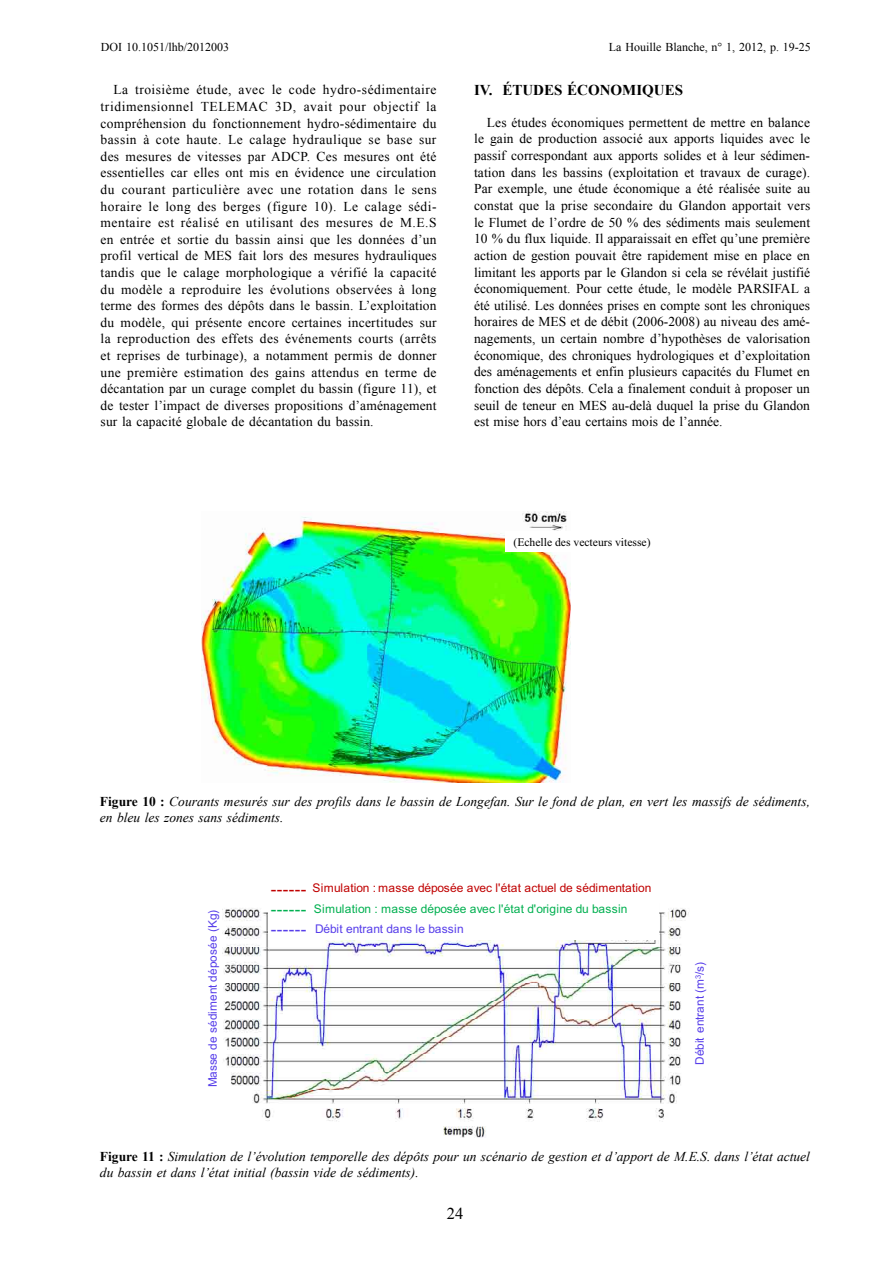
<style>
.page{position:relative;width:893px;height:1263px;background:#fff}
.page>*{position:absolute;margin:0;border:0;box-sizing:border-box;transform-origin:0 0}
.t1{font:16.8px "Arial";color:#c00000}
.t2{font:16.8px "Arial";color:#00b050}
.t3{font:16.8px "Arial";color:#573eea}
.t4{font:16.65px/21.8px "Arial";color:#000}
.t5{font:16.5px "Times New Roman";color:#000}
.t6{font:700 15px "Times New Roman";color:#000}
.t7{font:13.5px/16.6px "Times New Roman";letter-spacing:.01em;color:#000;text-align:justify}
.t8{font:13.5px/16.6px "Times New Roman";letter-spacing:.035em;color:#000}
.t9{font:italic 13.5px/16.5px "Times New Roman";color:#000}
.t10{font:13.5px/16.6px "Times New Roman";letter-spacing:.04em;color:#000}
.t11{font:12.9px/26.7px "Arial";color:#000}
.t12{font:700 12.9px "Arial";color:#000}
.t13{font:12px "Times New Roman";color:#000}
.t14{font:12px "Arial";color:#c00000}
.t15{font:12px "Arial";letter-spacing:.015em;color:#00b050}
.t16{font:12px "Arial";color:#573eea}
.t17{font:11.85px "Arial";color:#573eea}
.t18{font:11.7px "Times New Roman";color:#000}
.t19{font:11.25px/13px "Times New Roman";color:#000}
.s1{font-weight:700;font-style:normal}
</style>
<div class="page">
<img style="left:222px;top:908px;width:467px;height:230px">
<div style="left:268px;top:879px;width:391px;height:61px;background:#fff"></div>
<div style="left:207px;top:957px;width:16px;height:101px;background:#fff"></div>
<div style="left:686px;top:955px;width:18px;height:100px;background:#fff"></div>
<img style="left:202px;top:512px;width:369px;height:271px">
<div style="left:505px;top:531px;width:167px;height:21px;background:#fff"></div>
<p class="t13" style="left:101px;top:39px;width:130px">DOI 10.1051/lhb/2012003</p>
<p class="t13" style="left:609px;top:39px;width:204px">La Houille Blanche, n° 1, 2012, p. 19-25</p>
<p class="t10" style="left:101px;top:81px;width:337px;text-indent:13px">La troisième étude, avec le code hydro-sédimentaire tridimensionnel TELEMA</p>
<p class="t6" style="left:474px;top:80px;width:50px">IV. ÉTUDE</p>
<p class="t6" style="left:554px;top:80px;width:25px">S ÉCONOMI</p>
<p class="t6" style="left:642px;top:80px;width:42px">QUES</p>
<p class="t7" style="left:474px;top:114px;width:338px;text-indent:13px">Les études économiques permettent de mettre en balance le gain de production associé aux apports liquides avec le passif correspondant aux apports solides et à leur sédimen&shy;tation dans les bassins (exploitation et travaux de curage).<br>Par exemple, une étude économique a été réalisée suite au constat que la prise secondaire du Glandon apportait vers le Flumet de l’ordre de 50 % des sédiments mais seulement 10 % du flux liquide. Il apparaissait en effet qu’une première action de gestion pouvait être rapidement mise en place en limitant les apports par le Glandon si cela se révélait justifié économiquement. Pour cette étude, le modèle PARS</p>
<p class="t8" style="left:101px;top:98px;width:338px;text-indent:158px">C 3D, avait pour objectif la compréhension du fonctionnement hydro-sédimentaire du bassin à cote haute. Le calage hydraulique se base sur des mesures de vitesses par ADCP. Ces mesures ont été essentielles car elles ont mis en évidence une circulation du courant particulière avec une rotation dans le sens horaire le long des berges (figure 10). Le calage sédi&shy;mentaire est réalisé en utilisant des mesures de M.E.S en entrée et sortie du bassin ainsi que les données d’un profil vertical de MES</p>
<p class="t12" style="left:621px;top:154px;width:82px">Vitesse (m/s)</p>
<p class="t11" style="left:654px;top:174px;width:53px">0 à 0.1<br>0.1 à 0.2<br>0.2 à 0.3<br>0.3 à 0.4<br>0.4 à 0.5<br>0.5 à 0.6</p>
<p class="t19" style="left:475px;top:183px;width:103px;text-indent:50px">Sens de l’écoulement principal</p>
<p class="t7" style="left:101px;top:247px;width:338px;text-indent:138px">fait lors des mesures hydrauliques tandis que le calage morphologique a vérifié la capacité du modèle a reproduire les évolutions observées à long terme des formes des dépôts dans le bassin. L’exploitation du modèle, qui présente encore certaines incertitudes sur la reproduction des effets des événements courts (arrêts et reprises de turbinage), a notamment permis de donner une première estimation des gains attendus en terme de décantation par un curage complet du bassin (figure 11), et de tester l’impact de diverses propositions d’aménagement sur la capacité globale de décantation du bassin.</p>
<p class="t7" style="left:474px;top:280px;width:337px;text-indent:296px">IFAL a été utilisé. Les données prises en compte sont les chroniques horaires de MES</p>
<p class="t7" style="left:474px;top:313px;width:337px;text-indent:96px">et de débit (2006-2008) au niveau des amé&shy;nagements, un certain nombre d’hypothèses de valorisation économique, des chroniques hydrologiques et d’exploitation des aménagements et enfin plusieurs capacités du Flumet en fonction des dépôts. Cela a finalement conduit à proposer un seuil de teneur en MES</p>
<p class="t4" style="left:216px;top:326px;width:123px">Hypothèse d'élargissement du chenal actuel</p>
<p class="t11" style="left:654px;top:361px;width:53px;text-align:justify">0.7 à 0.8<br>0.8 à 0.9<br>0.9 à 1</p>
<p class="t7" style="left:474px;top:397px;width:337px;text-indent:138px">au-delà duquel la prise du Glandon est mise hors d’eau certains mois de l’année.</p>
<p class="t18" style="left:513px;top:535px;width:139px">(Echelle des vecteurs vitesse)</p>
<p class="t9" style="left:100px;top:792px;width:712px"><span class="s1">FIGURE 10 :</span> Courants mesurés sur des profils dans le bassin de Longefan. Sur le fond de plan, en vert les massifs de sédiments, en bleu les zones sans sédiments.</p>
<p class="t17" style="left:206px;top:1087px;width:179px;rotate:-90deg">Masse de sédiment déposée (Kg)</p>
<p class="t14" style="left:312px;top:881px;width:340px">Simulation :masse déposée avec l'état actuel de sédimentation</p>
<p class="t15" style="left:314px;top:902px;width:315px">Simulation : masse déposée avec l'état d'origine du bassin</p>
<p class="t16" style="left:315px;top:922px;width:150px">Débit entrant dans le bassin</p>
<p class="t1" style="left:271px;top:879px;width:37px">------</p>
<p class="t2" style="left:271px;top:900px;width:37px">------</p>
<p class="t3" style="left:271px;top:920px;width:37px">------</p>
<p class="t17" style="left:693px;top:1065px;width:105px;rotate:-90deg">Débit entrant (m<sup>3</sup>/s)</p>
<p class="t9" style="left:100px;top:1148px;width:712px"><span class="s1">FIGURE 11 :</span> Simulation de l’évolution temporelle des dépôts pour un scénario de gestion et d’apport de M.E.S. dans l’état actuel du bassin et dans l’état initial (bassin vide de sédiments).</p>
<p class="t5" style="left:447px;top:1202px;width:18px">24</p>
</div>
